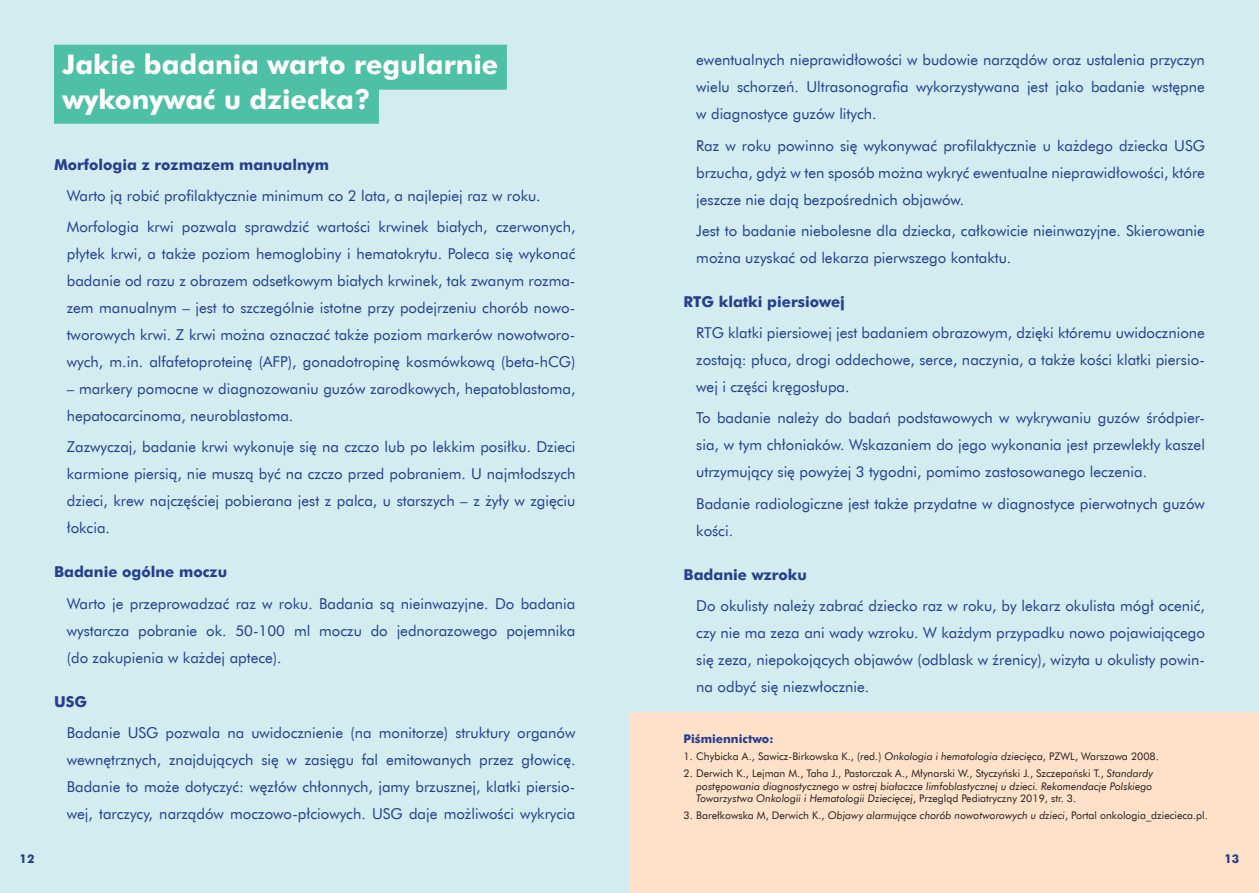
<style>
.page{position:relative;width:1259px;height:893px;background:#d3ecef}
.page>*{position:absolute;margin:0;border:0;box-sizing:border-box;transform-origin:0 0}
.t1{font:700 27px/34px "Futura EU";color:#fff}
.t2{font:15px/27px "Futura EU";color:#253f8e;text-align:justify}
.t3{font:700 15px "Futura EU";color:#253f8e}
.t4{font:700 12px "Futura EU";color:#253f8e}
.t5{font:italic 10.5px/12.6px "Futura EU";color:#231f20;text-align:justify}
.t6{font:10.5px "Futura EU";color:#231f20}
.s1{font-style:italic}
.s2{font-style:normal}
</style>
<div class="page">
<div style="left:629px;top:712px;width:630px;height:181px;background:#fee1c8"></div>
<div style="left:54px;top:45px;width:453px;height:45px;background:#4ec0a5"></div>
<div style="left:54px;top:79px;width:325px;height:45px;background:#4ec0a5"></div>
<h1 class="t1" style="left:63px;top:49px;width:437px">Jakie badania warto regularnie wykonywać u dziecka?</h1>
<p class="t3" style="left:54px;top:155px;width:277px">Morfologia z rozmazem manualnym</p>
<p class="t2" style="left:67px;top:180px;width:510px;line-height:31.2px">Warto ją robić profilaktycznie minimum co 2 lata, a najlepiej raz w roku.<br>Morfologia krwi pozwala sprawdzić wartości krwinek białych, czerwonych,</p>
<p class="t2" style="left:67px;top:241px;width:510px">płytek krwi, a także poziom hemoglobiny i hematokrytu. Poleca się wykonać badanie od razu z obrazem odsetkowym białych krwinek, tak zwanym rozma&shy;zem manualnym – jest to szczególnie istotne przy podejrzeniu chorób nowo&shy;tworowych krwi. Z krwi można oznaczać także poziom markerów nowotworo&shy;wych, m.in. alfafetoproteinę (AFP), gonadotropinę kosmówkową (beta-hCG)</p>
<p class="t2" style="left:67px;top:376px;width:510px">– markery pomocne w diagnozowaniu guzów zarodkowych, hepatoblastoma, hepatocarcinoma, neuroblastoma.</p>
<p class="t2" style="left:67px;top:434px;width:510px">Zazwyczaj, badanie krwi wykonuje się na czczo lub po lekkim posiłku. Dzieci karmione piersią, nie muszą być na czczo przed pobraniem. U najmłodszych dzieci, krew najczęściej pobierana jest z palca, u starszych – z żyły w zgięciu łokcia.</p>
<p class="t3" style="left:54px;top:563px;width:175px">Badanie ogólne moczu</p>
<p class="t2" style="left:67px;top:590px;width:510px">Warto je przeprowadzać raz w roku. Badania są nieinwazyjne. Do badania wystarcza pobranie ok. 50-100 ml moczu do jednorazowego pojemnika (do zakupienia w każdej aptece).</p>
<p class="t3" style="left:54px;top:692px;width:35px">USG</p>
<p class="t2" style="left:67px;top:719px;width:510px">Badanie USG pozwala na uwidocznienie (na monitorze) struktury organów wewnętrznych, znajdujących się w zasięgu fal emitowanych przez głowicę.<br>Badanie to może dotyczyć: węzłów chłonnych, jamy brzusznej, klatki piersio&shy;wej, tarczycy, narządów moczowo-płciowych. USG daje możliwości wykrycia</p>
<p class="t2" style="left:696px;top:47px;width:510px">ewentualnych nieprawidłowości w budowie narządów oraz ustalenia przyczyn wielu schorzeń. Ultrasonografia wykorzystywana jest jako badanie wstępne w diagnostyce guzów litych.</p>
<p class="t2" style="left:696px;top:132px;width:510px">Raz w roku powinno się wykonywać profilaktycznie u każdego dziecka USG brzucha, gdyż w ten sposób można wykryć ewentualne nieprawidłowości, które jeszcze nie dają bezpośrednich objawów.</p>
<p class="t2" style="left:696px;top:217px;width:510px">Jest to badanie niebolesne dla dziecka, całkowicie nieinwazyjne. Skierowanie można uzyskać od lekarza pierwszego kontaktu.</p>
<p class="t3" style="left:683px;top:292px;width:163px">RTG klatki piersiowej</p>
<p class="t2" style="left:696px;top:320px;width:510px">RTG klatki piersiowej jest badaniem obrazowym, dzięki któremu uwidocznione zostają: płuca, drogi oddechowe, serce, naczynia, a także kości klatki piersio&shy;wej i części kręgosłupa.</p>
<p class="t2" style="left:696px;top:405px;width:510px">To badanie należy do badań podstawowych w wykrywaniu guzów śródpier&shy;sia, w tym chłoniaków. Wskazaniem do jego wykonania jest przewlekły kaszel utrzymujący się powyżej 3 tygodni, pomimo zastosowanego leczenia.</p>
<p class="t2" style="left:696px;top:490px;width:510px">Badanie radiologiczne jest także przydatne w diagnostyce pierwotnych guzów kości.</p>
<p class="t3" style="left:683px;top:565px;width:125px">Badanie wzroku</p>
<p class="t2" style="left:696px;top:592px;width:510px">Do okulisty należy zabrać dziecko raz w roku, by lekarz okulista mógł ocenić, czy nie ma zeza ani wady wzroku. W każdym przypadku nowo pojawiającego się zeza, niepokojących objawów (odblask w źrenicy), wizyta u okulisty powin&shy;na odbyć się niezwłocznie.</p>
<p class="t4" style="left:683px;top:731px;width:92px">Piśmiennictwo:</p>
<p class="t6" style="left:683px;top:750px;width:477px">1. Chybicka A., Sawicz-Birkowska K., (red.) <span class="s1">Onkologia i hematologia dziecięca</span>, PZWL, Warszawa 2008.</p>
<p class="t5" style="left:696px;top:767px;width:458px;text-indent:-13px"><span class="s2">2. Derwich K., Lejman M., Taha J., Pastorczak A., Młynarski W., Styczyński J., Szczepański T.,</span> Standardy postępowania diagnostycznego w ostrej białaczce limfoblastycznej u dzieci. Rekomendacje Polskiego Towarzystwa Onkologii i Hematologii Dziecięcej<span class="s2">, Przegląd Pediatryczny 2019, str. 3.</span></p>
<p class="t6" style="left:683px;top:809px;width:526px">3. Barełkowska M, Derwich K., <span class="s1">Objawy alarmujące chorób nowotworowych u dzieci</span>, Portal onkologia_dziecieca.pl.</p>
<p class="t4" style="left:19px;top:851px;width:16px">12</p>
<p class="t4" style="left:1224px;top:851px;width:16px">13</p>
</div>
